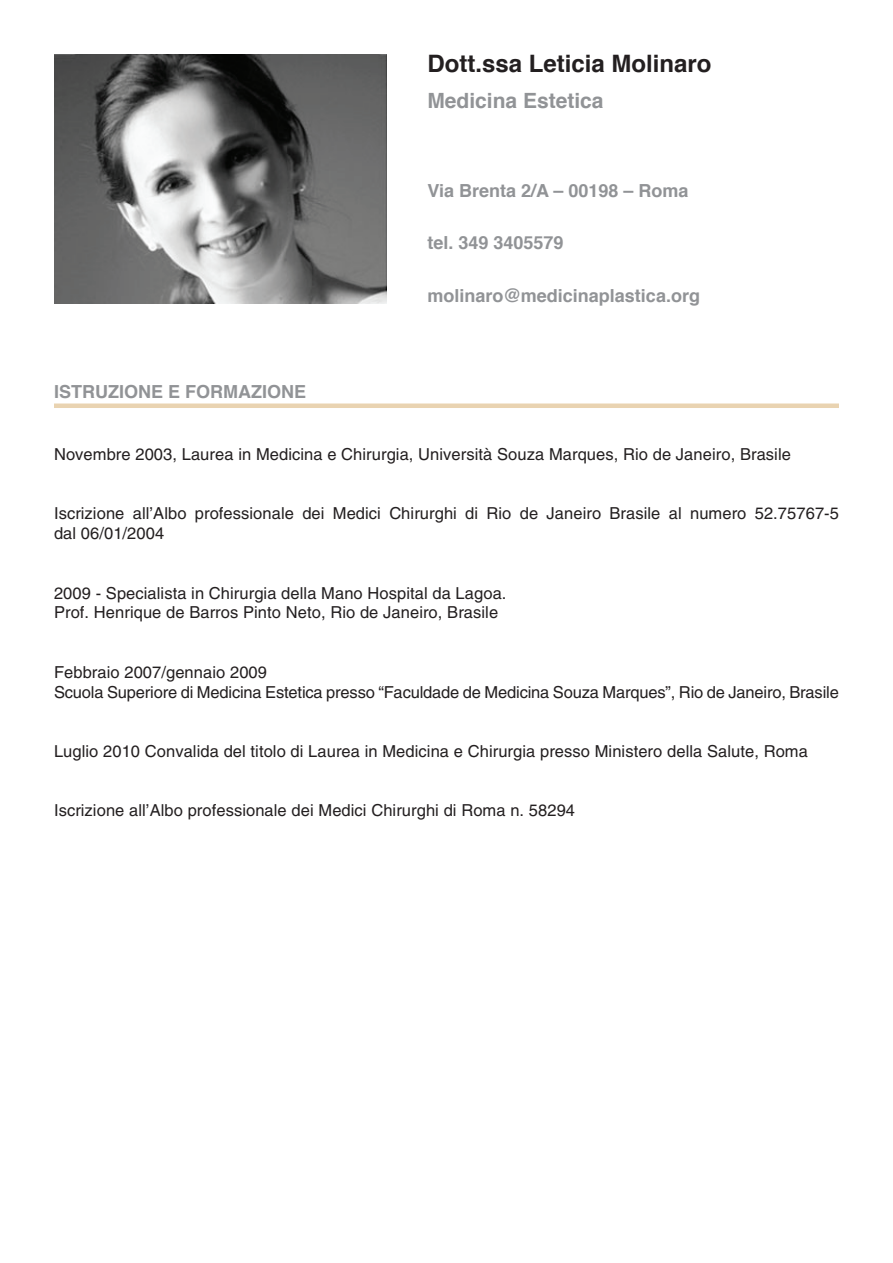
<style>
.page{position:relative;width:893px;height:1263px;background:#fff}
.page>*{position:absolute;margin:0;border:0;box-sizing:border-box;transform-origin:0 0}
.t1{font:700 24px "Helvetica";color:#231f20}
.t2{font:700 21px "Helvetica";color:#919396}
.t3{font:700 18px "Helvetica";color:#919396}
.t4{font:16.5px/19.8px "Helvetica";letter-spacing:.005em;color:#231f20}
</style>
<div class="page">
<div style="left:54px;top:403px;width:785px;height:5px;background:#e9d3b1"></div>
<img style="left:54px;top:54px;width:333px;height:250px">
<h1 class="t1" style="left:427px;top:44px;width:286px">Dott.ssa Leticia Molinaro</h1>
<p class="t2" style="left:427px;top:84px;width:178px">Medicina Estetica</p>
<p class="t3" style="left:54px;top:377px;width:254px">istruzione e formazione</p>
<p class="t3" style="left:427px;top:176px;width:263px">Via Brenta 2/A – 00198 – Roma</p>
<p class="t3" style="left:427px;top:228px;width:138px">tel. 349 3405579</p>
<p class="t3" style="left:427px;top:281px;width:274px">molinaro@medicinaplastica.org</p>
<p class="t4" style="left:54px;top:444px;width:738px">Novembre 2003, Laurea in Medicina e Chirurgia, Università Souza Marques, Rio de Janeiro, Brasile</p>
<p class="t4" style="left:54px;top:504px;width:786px">Iscrizione all’Albo professionale dei Medici Chirurghi di Rio de Janeiro Brasile al numero 52.75767-5 dal 06/01/2004</p>
<p class="t4" style="left:54px;top:583px;width:454px">2009 - Specialista in Chirurgia della Mano Hospital da Lagoa.<br>Prof. Henrique de Barros Pinto Neto, Rio de Janeiro, Brasile</p>
<p class="t4" style="left:54px;top:662px;width:786px">Febbraio 2007/gennaio 2009<br>Scuola Superiore di Medicina Estetica presso “Faculdade de Medicina Souza Marques”, Rio de Janeiro, Brasile</p>
<p class="t4" style="left:54px;top:741px;width:755px">Luglio 2010 Convalida del titolo di Laurea in Medicina e Chirurgia presso Ministero della Salute, Roma</p>
<p class="t4" style="left:54px;top:801px;width:523px">Iscrizione all’Albo professionale dei Medici Chirurghi di Roma n. 58294</p>
</div>
